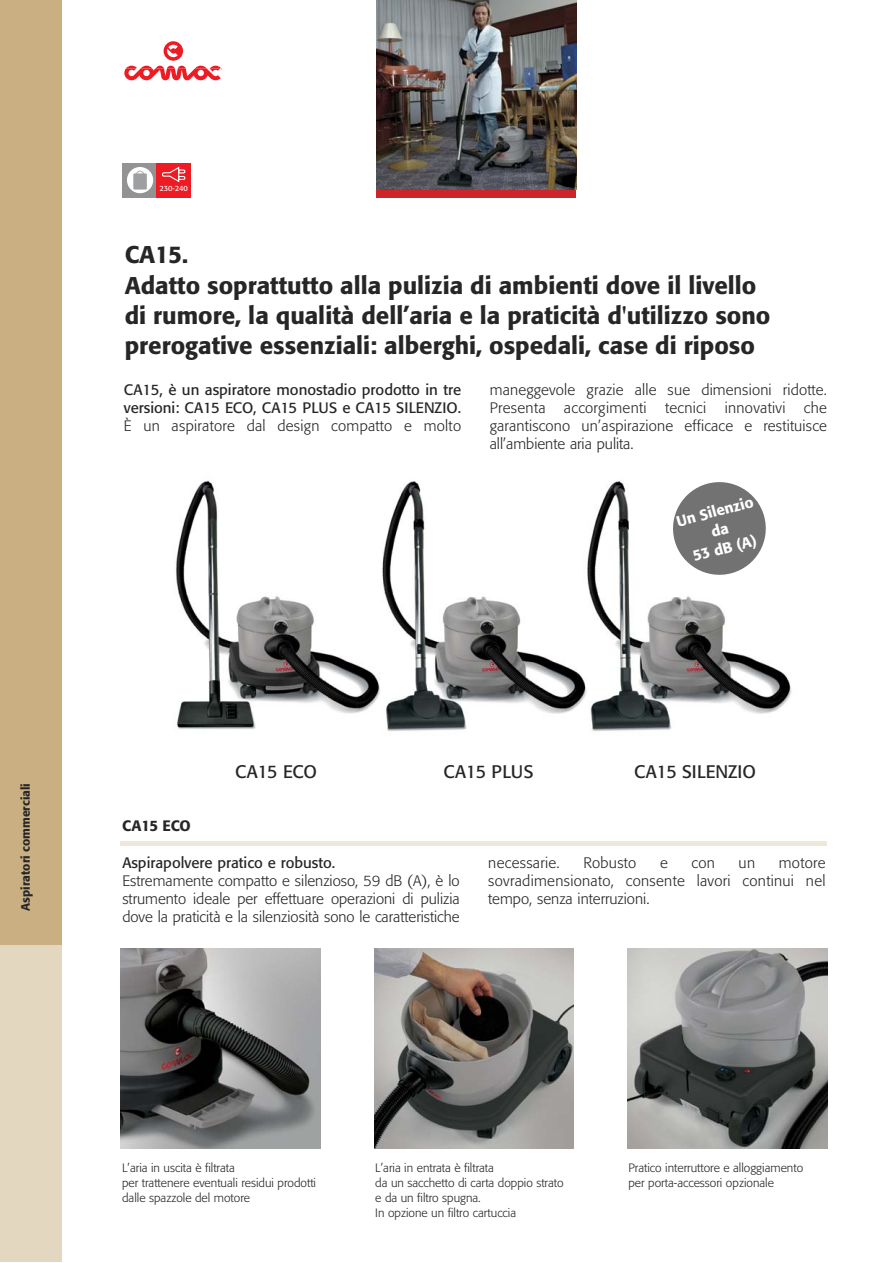
<style>
.page{position:relative;width:893px;height:1263px;background:#fff}
.page>*{position:absolute;margin:0;border:0;box-sizing:border-box;transform-origin:0 0}
.t1{font:500 24px/30.2px "Formata";color:#272627}
.t2{font:18px "Formata";color:#272627}
.t3{font:300 15px/18px "Formata";letter-spacing:.015em;color:#272627;text-align:justify}
.t4{font:15px/18px "Formata";color:#272627}
.t5{font:500 15px/18.9px "Formata";color:#fff;text-align:center}
.t6{font:500 15px "Formata";letter-spacing:-.02em;color:#272627}
.t7{font:300 12px/15px "Formata";color:#272627}
.t8{font:500 12px "Formata";color:#272627}
.t9{font:7.5px "Formata";letter-spacing:-.02em;color:#fff}
</style>
<div class="page">
<img style="left:175px;top:480px;width:617px;height:252px">
<div style="left:0;top:202px;width:61px;height:1060px;background:#e4d7c0"></div>
<div style="left:0;top:0;width:61px;height:945px;background:#c9af82"></div>
<div style="left:376px;top:183px;width:200px;height:15px;background:#cc262b"></div>
<img style="left:376px;top:0;width:200px;height:189px">
<svg style="left:124px;top:66px;width:98px;height:14px"></svg>
<svg style="left:163px;top:41px;width:20px;height:20px"></svg>
<svg style="left:167px;top:45px;width:11px;height:12px"></svg>
<div style="left:123px;top:163px;width:34px;height:34px;background:#939393"></div>
<div style="left:127px;top:167px;width:26px;height:26px;background:#fff;border-radius:50%"></div>
<svg style="left:133px;top:171px;width:14px;height:19px"></svg>
<div style="left:157px;top:163px;width:34px;height:34px;background:#ed1c24"></div>
<svg style="left:162px;top:166px;width:24px;height:17px"></svg>
<img style="left:121px;top:948px;width:200px;height:200px">
<img style="left:374px;top:948px;width:200px;height:200px">
<img style="left:627px;top:948px;width:200px;height:200px">
<hr style="left:120px;top:842px;width:706px;height:4px;background:#efe7d9">
<svg style="left:668px;top:480px;width:102px;height:100px"></svg>
<p class="t8" style="left:20px;top:911px;width:129px;rotate:-90deg">Aspiratori commerciali</p>
<p class="t9" style="left:159px;top:185px;width:30px">230-240</p>
<h1 class="t1" style="left:125px;top:242px;width:647px">CA15.<br>Adatto soprattutto alla pulizia di ambienti dove il livello di rumore, la qualità dell’aria e la praticità d'utilizzo sono prerogative essenziali: alberghi, ospedali, case di riposo</h1>
<p class="t4" style="left:124px;top:382px;width:339px">CA15, è un aspiratore monostadio prodotto in tre versioni: CA15 ECO, CA15 PLUS e CA15 SILENZIO.</p>
<p class="t3" style="left:124px;top:418px;width:339px">È un aspiratore dal design compatto e molto</p>
<p class="t3" style="left:489px;top:382px;width:339px">maneggevole grazie alle sue dimensioni ridotte.<br>Presenta accorgimenti tecnici innovativi che garantiscono un’aspirazione efficace e restituisce all’ambiente aria pulita.</p>
<p class="t5" style="left:674px;top:514px;width:81px;rotate:-15deg">Un Silenzio da<br>53 dB (A)</p>
<p class="t6" style="left:122px;top:819px;width:70px">CA15 ECO</p>
<p class="t2" style="left:235px;top:764px;width:83px">CA15 ECO</p>
<p class="t2" style="left:443px;top:764px;width:91px">CA15 PLUS</p>
<p class="t2" style="left:634px;top:764px;width:123px">CA15 SILENZIO</p>
<p class="t4" style="left:122px;top:855px;width:214px">Aspirapolvere pratico e robusto.</p>
<p class="t3" style="left:122px;top:873px;width:339px">Estremamente compatto e silenzioso, 59 dB (A), è lo strumento ideale per effettuare operazioni di pulizia dove la praticità e la silenziosità sono le caratteristiche</p>
<p class="t3" style="left:488px;top:855px;width:73px">necessarie.</p>
<p class="t3" style="left:583px;top:855px;width:55px">Robusto</p>
<p class="t3" style="left:660px;top:855px;width:9px">e</p>
<p class="t3" style="left:691px;top:855px;width:25px">con</p>
<p class="t3" style="left:738px;top:855px;width:18px">un</p>
<p class="t3" style="left:488px;top:855px;width:339px;text-indent:290px">motore sovradimensionato, consente lavori continui nel tempo, senza interruzioni.</p>
<p class="t7" style="left:122px;top:1161px;width:195px">L’aria in uscita è filtrata<br>per trattenere eventuali residui prodotti dalle spazzole del motore</p>
<p class="t7" style="left:375px;top:1161px;width:190px">L’aria in entrata è filtrata<br>da un sacchetto di carta doppio strato e da un filtro spugna.<br>In opzione un filtro cartuccia</p>
<p class="t7" style="left:628px;top:1161px;width:176px">Pratico interruttore e alloggiamento per porta-accessori opzionale</p>
</div>
